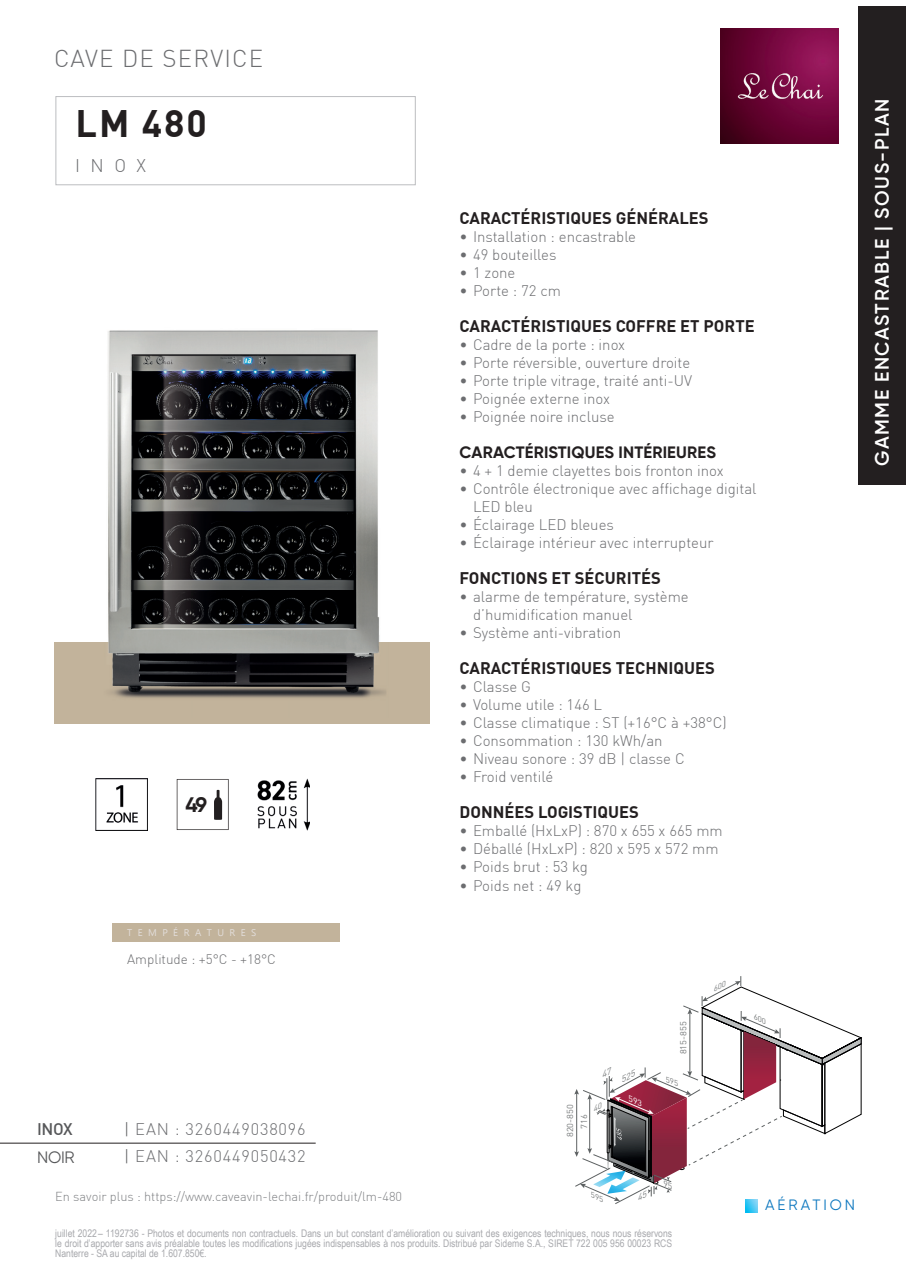
<style>
.page{position:relative;width:919px;height:1276px;background:#fff}
.page>*{position:absolute;margin:0;border:0;box-sizing:border-box;transform-origin:0 0}
.t1{font:700 37.5px "DIN Pro";color:#231f20}
.t2{font:300 24px "DIN Pro";letter-spacing:.05em;color:#6c6d70}
.t3{font:700 21px "Gilroy";color:#231f20}
.t4{font:600 19.5px "Gilroy";letter-spacing:.08em;color:#fff}
.t5{font:300 18px "DIN Pro";color:#6c6d70}
.t6{font:700 16.5px "DIN Pro";color:#231f20}
.t7{font:300 16.5px "DIN Pro";letter-spacing:.05em;color:#6c6d70}
.t8{font:700 16.5px "Gilroy";letter-spacing:.01em;color:#231f20}
.t9{font:500 16.5px "DIN Pro";color:#57585a}
.t10{font:16.5px "Gilroy";color:#57585a}
.t11{font:300 15px/18px "DIN Pro";color:#6c6d70}
.t12{font:15px "Gilroy";letter-spacing:.2em;color:#0e78bf}
.t13{font:300 13.5px "DIN Pro";color:#6c6d70}
.t14{font:300 12.75px "DIN Pro";color:#808285}
.t15{font:10.5px/9.8px "Arial Narrow";color:#a8a9ad;text-align:justify}
.t16{font:9.75px "Ebrima";letter-spacing:.56em;color:#e2ddda}
.t17{font:8.55px/14px "DIN";color:#7b7e7f;text-align:center;scale:1.07 1}
.s1{color:#57585a}
</style>
<div class="page">
<img style="left:720px;top:29px;width:118px;height:114px">
<div style="left:56px;top:96px;width:359px;height:89px;border:1px solid #bcbdc0"></div>
<div style="left:858px;top:6px;width:48px;height:479px;background:#231f20"></div>
<div style="left:112px;top:923px;width:227px;height:18px;background:#c2b39b"></div>
<div style="left:54px;top:642px;width:375px;height:82px;background:#c2b39b"></div>
<hr style="left:0;top:1143px;width:315px;height:1px;background:#231f20">
<svg style="left:177px;top:779px;width:51px;height:51px"></svg>
<img style="left:108px;top:330px;width:278px;height:368px">
<img style="left:95px;top:779px;width:52px;height:51px">
<img style="left:258px;top:779px;width:52px;height:51px">
<svg style="left:574px;top:976px;width:287px;height:236px"></svg>
<h2 class="t2" style="left:54px;top:44px;width:211px">CAVE DE SERVICE</h2>
<h1 class="t1" style="left:76px;top:99px;width:133px">LM 480</h1>
<p class="t5" style="left:75px;top:154px;width:72px">INOX</p>
<h3 class="t3" style="left:185px;top:791px;width:23px">49</h3>
<p class="t16" style="left:127px;top:925px;width:131px">TEMPÉRATURES</p>
<p class="t13" style="left:127px;top:951px;width:150px">Amplitude : +5°C - +18°C</p>
<p class="t6" style="left:459px;top:207px;width:251px">CARACTÉRISTIQUES GÉNÉRALES</p>
<p class="t11" style="left:459px;top:228px;width:178px">• Installation : encastrable</p>
<p class="t11" style="left:459px;top:246px;width:98px">• 49 bouteilles</p>
<p class="t11" style="left:459px;top:264px;width:57px">• 1 zone</p>
<p class="t11" style="left:459px;top:282px;width:103px">• Porte : 72 cm</p>
<p class="t6" style="left:459px;top:315px;width:297px">CARACTÉRISTIQUES COFFRE ET PORTE</p>
<p class="t11" style="left:459px;top:336px;width:167px">• Cadre de la porte : inox</p>
<p class="t11" style="left:459px;top:354px;width:232px">• Porte réversible , ouverture droite</p>
<p class="t11" style="left:459px;top:372px;width:234px">• Porte triple vitrage , traité anti-UV</p>
<p class="t11" style="left:459px;top:390px;width:152px">• Poignée externe inox</p>
<p class="t11" style="left:459px;top:408px;width:157px">• Poignée noire incluse</p>
<p class="t8" style="left:459px;top:442px;width:258px">CARACTÉRISTIQUES INTÉRIEURES</p>
<p class="t11" style="left:459px;top:462px;width:265px">• 4 + 1 demie clayettes bois fronton inox</p>
<p class="t11" style="left:473px;top:480px;width:285px;text-indent:-14px">• Contrôle électronique avec affichage digital<br>LED bleu</p>
<p class="t11" style="left:459px;top:516px;width:156px">• Éclairage LED bleues</p>
<p class="t11" style="left:459px;top:534px;width:255px">• Éclairage intérieur avec interrupteur</p>
<p class="t6" style="left:459px;top:567px;width:203px">FONCTIONS ET SÉCURITÉS</p>
<p class="t11" style="left:473px;top:588px;width:217px;text-indent:-14px">• alarme de température, système d’humidification manuel</p>
<p class="t11" style="left:459px;top:624px;width:163px">• Système anti-vibration</p>
<p class="t6" style="left:459px;top:657px;width:257px">CARACTÉRISTIQUES TECHNIQUES</p>
<p class="t11" style="left:459px;top:678px;width:73px">• Classe G</p>
<p class="t11" style="left:459px;top:696px;width:144px">• Volume utile : 146 L</p>
<p class="t11" style="left:459px;top:714px;width:269px">• Classe climatique : ST (+16°C à +38°C)</p>
<p class="t11" style="left:459px;top:732px;width:204px">• Consommation : 130 kWh/an</p>
<p class="t11" style="left:459px;top:750px;width:227px">• Niveau sonore : 39 dB | classe C</p>
<p class="t11" style="left:459px;top:768px;width:95px">• Froid ventilé</p>
<p class="t6" style="left:459px;top:801px;width:181px">DONNÉES LOGISTIQUES</p>
<p class="t11" style="left:459px;top:822px;width:265px">• Emballé (HxLxP) : 870 x 655 x 665 mm</p>
<p class="t11" style="left:459px;top:840px;width:260px">• Déballé (HxLxP) : 820 x 595 x 572 mm</p>
<p class="t11" style="left:459px;top:858px;width:130px">• Poids brut : 53 kg</p>
<p class="t11" style="left:459px;top:876px;width:123px">• Poids net : 49 kg</p>
<h3 class="t4" style="left:869px;top:466px;width:369px;rotate:-90deg">GAMME ENCASTRABLE | SOUS-PLAN</h3>
<p class="t17" style="left:676px;top:1054px;width:32px;rotate:-90deg">815-855</p>
<p class="t9" style="left:37px;top:1118px;width:37px">INOX</p>
<p class="t7" style="left:124px;top:1119px;width:183px"><span class="s1">|</span> EAN : 3260449038096</p>
<p class="t10" style="left:37px;top:1146px;width:39px">NOIR</p>
<p class="t7" style="left:124px;top:1145px;width:183px"><span class="s1">|</span> EAN : 3260449050432</p>
<p class="t14" style="left:55px;top:1188px;width:348px">En savoir plus : https://www.caveavin-lechai.fr/produit/lm-480</p>
<p class="t17" style="left:563px;top:1137px;width:32px;rotate:-90deg">820-850<br>716</p>
<p class="t15" style="left:55px;top:1228px;width:618px">juillet 2022 – 1192736 - Photos et documents non contractuels. Dans un but constant d’amélioration ou suivant des exigences techniques, nous nous réservons le droit d’apporter sans avis préalable toutes les modifications jugées indispensables à nos produits. Distribué par Sideme S.A., SIRET 722 005 956 00023 RCS Nanterre - SA au capital de 1.607.850€.</p>
<p class="t12" style="left:765px;top:1195px;width:91px">AÉRATION</p>
</div>
